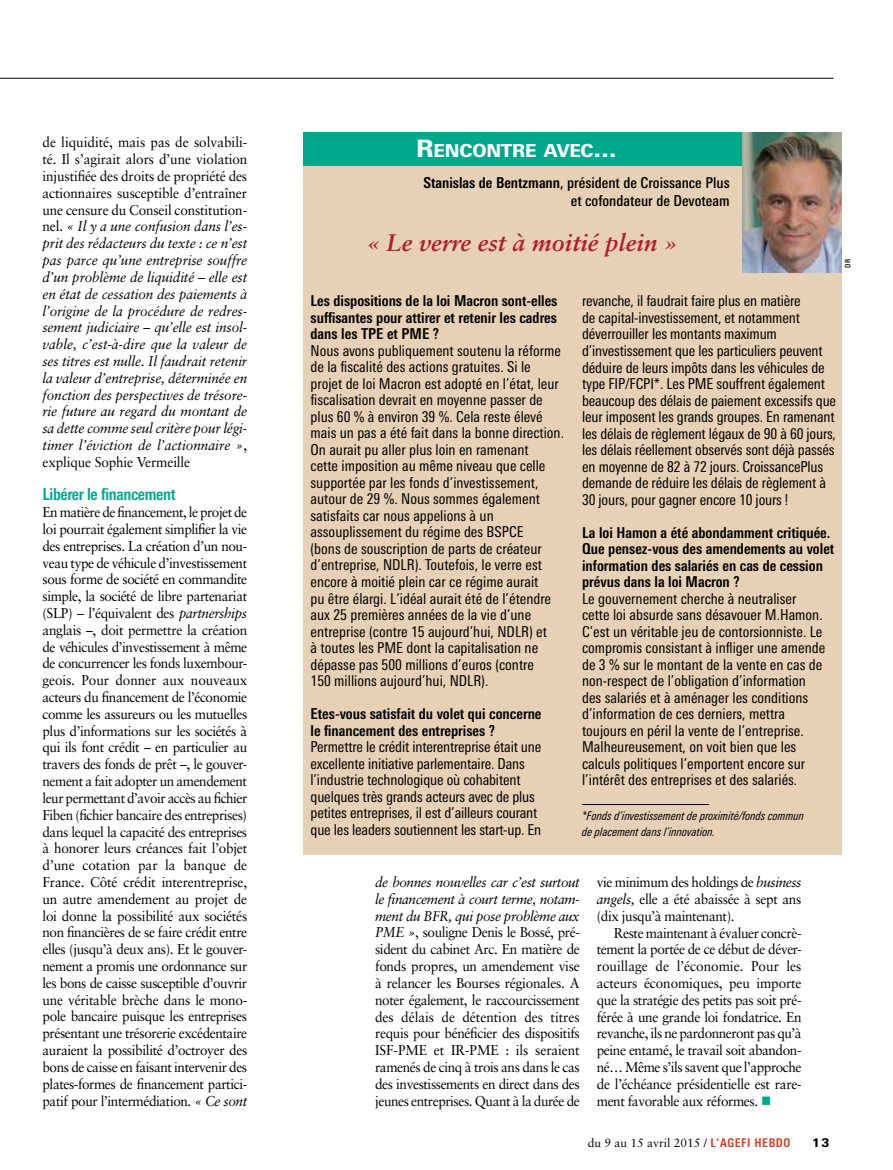
<style>
.page{position:relative;width:893px;height:1170px;background:#fff}
.page>*{position:absolute;margin:0;border:0;box-sizing:border-box;transform-origin:0 0}
.t1{font:italic 700 24px "Sabon";color:#af1d30}
.t2{font:800 18px "LT Univers Basic";letter-spacing:-.015em;color:#fff}
.t3{font:700 condensed 16.5px "LT Univers";letter-spacing:-.02em;color:#00a88b}
.t4{font:condensed 15px/16.5px "LT Univers";color:#000}
.t5{font:700 condensed 15px/16.5px "LT Univers";color:#000}
.t6{font:500 condensed 15px/18px "LT Univers";color:#000;text-align:right}
.t7{font:14.25px/16.8px "Sabon";letter-spacing:-.03em;color:#000;text-align:justify;scale:.95 1}
.t8{font:italic 14.25px/16.8px "Sabon";color:#000;text-align:justify;scale:.95 1}
.t9{font:italic condensed 12px/16.8px "LT Univers";color:#000;scale:.95 1}
.t10{font:12px "Sabon";color:#000}
.t11{font:800 12px "LT Univers Basic";color:#000}
.t12{font:500 condensed 7.5px "LT Univers";color:#000}
.s1{font-style:normal}
.s2{font-style:italic}
.s3{font-size:24px}
.s4{font-weight:700}
.s5{color:#00a88b}
.s6{font-family:"LT Univers";font-weight:700;font-stretch:condensed;color:#d03e25}
</style>
<div class="page">
<hr style="left:0;top:78px;width:833px;height:1px;background:#000">
<div style="left:303px;top:136px;width:539px;height:718px;background:#e7d1b6"></div>
<hr style="left:582px;top:804px;width:127px;height:1px;background:#000">
<div style="left:303px;top:132px;width:444px;height:34px;background:#00a78a"></div>
<img style="left:742px;top:132px;width:100px;height:140px">
<p class="t8" style="left:43px;top:134px;width:217px"><span class="s1">de liquidité, mais pas de solvabili&shy;té. Il s’agirait alors d’une violation injustifiée des droits de propriété des actionnaires susceptible d’entraîner une censure du Conseil constitution&shy;nel.</span> « Il y a une confusion dans l’es&shy;prit des rédacteurs du texte : ce n’est pas parce qu’une entreprise souffre d’un problème de liquidité – elle est en état de cessation des paiements à l’origine de la procédure de redres&shy;sement judiciaire – qu’elle est insol&shy;vable, c’est-à-dire que la valeur de ses titres est nulle. Il faudrait retenir la valeur d’entreprise, déterminée en fonction des perspectives de trésore&shy;rie future au regard du montant de sa dette comme seul critère pour légi&shy;timer l’éviction de l’actionnaire »<span class="s1">, explique Sophie Vermeille</span></p>
<p class="t3" style="left:43px;top:484px;width:135px">Libérer le financement</p>
<p class="t7" style="left:43px;top:503px;width:217px">En matière de financement, le projet de loi pourrait également simplifier la vie des entreprises. La création d’un nou&shy;veau type de véhicule d’investissement sous forme de société en commandite simple, la société de libre partenariat (SLP) – l’équivalent des <span class="s2">partnerships </span>anglais –, doit permettre la création de véhicules d’investissement à même de concurrencer les fonds luxembour&shy;geois. Pour donner aux nouveaux acteurs du financement de l’économie comme les assureurs ou les mutuelles plus d’informations sur les sociétés à qui ils font crédit – en particulier au travers des fonds de prêt –, le gouver&shy;nement a fait adopter un amendement leur permettant d’avoir accès au fichier Fiben (fichier bancaire des entreprises) dans lequel la capacité des entreprises à honorer leurs créances fait l’objet d’une cotation par la banque de France. Côté crédit interentreprise, un autre amendement au projet de loi donne la possibilité aux sociétés non financières de se faire crédit entre elles (jusqu’à deux ans). Et le gouver&shy;nement a promis une ordonnance sur les bons de caisse susceptible d’ouvrir une véritable brèche dans le mono&shy;pole bancaire puisque les entreprises présentant une trésorerie excédentaire auraient la possibilité d’octroyer des bons de caisse en faisant intervenir des plates-formes de financement partici&shy;patif pour l’intermédiation. <span class="s2">« Ce sont</span></p>
<p class="t2" style="left:416px;top:140px;width:202px"><span class="s3">R</span>ENCONTRE AVEC<span class="s3">...</span></p>
<p class="t6" style="left:423px;top:174px;width:308px"><span class="s4">Stanislas de Bentzmann</span>, président de Croissance Plus et cofondateur de Devoteam</p>
<h1 class="t1" style="left:367px;top:227px;width:311px">« Le verre est à moitié plein »</h1>
<p class="t12" style="left:843px;top:267px;width:10px;rotate:-90deg">DR</p>
<p class="t5" style="left:311px;top:292px;width:248px;text-align:justify">Les dispositions de la loi Macron sont-elles suffisantes pour attirer et retenir les cadres dans les TPE et PME ?</p>
<p class="t4" style="left:311px;top:342px;width:253px">Nous avons publiquement soutenu la réforme de la fiscalité des actions gratuites. Si le projet de loi Macron est adopté en l’état, leur fiscalisation devrait en moyenne passer de plus 60 % à environ 39 %. Cela reste élevé mais un pas a été fait dans la bonne direction.<br>On aurait pu aller plus loin en ramenant<br>cette imposition au même niveau que celle supportée par les fonds d’investissement, autour de 29 %. Nous sommes également satisfaits car nous appelions à un assouplissement du régime des BSPCE<br>(bons de souscription de parts de créateur d’entreprise, NDLR). Toutefois, le verre est encore à moitié plein car ce régime aurait<br>pu être élargi. L’idéal aurait été de l’étendre aux 25 premières années de la vie d’une entreprise (contre 15 aujourd’hui, NDLR) et<br>à toutes les PME dont la capitalisation ne dépasse pas 500 millions d’euros (contre<br>150 millions aujourd’hui, NDLR).</p>
<p class="t5" style="left:311px;top:705px;width:232px">Etes-vous satisfait du volet qui concerne le financement des entreprises ?</p>
<p class="t4" style="left:311px;top:738px;width:232px">Permettre le crédit interentreprise était une excellente initiative parlementaire. Dans l’industrie technologique où cohabitent quelques très grands acteurs avec de plus petites entreprises, il est d’ailleurs courant que les leaders soutiennent les start-up. En</p>
<p class="t4" style="left:582px;top:293px;width:256px">revanche, il faudrait faire plus en matière<br>de capital-investissement, et notamment déverrouiller les montants maximum d’investissement que les particuliers peuvent déduire de leurs impôts dans les véhicules de type FIP/FCPI*. Les PME souffrent également beaucoup des délais de paiement excessifs que leur imposent les grands groupes. En ramenant les délais de règlement légaux de 90 à 60 jours, les délais réellement observés sont déjà passés en moyenne de 82 à 72 jours. CroissancePlus demande de réduire les délais de règlement à 30 jours, pour gagner encore 10 jours !</p>
<p class="t5" style="left:582px;top:524px;width:254px">La loi Hamon a été abondamment critiquée.<br>Que pensez-vous des amendements au volet information des salariés en cas de cession prévus dans la loi Macron ?</p>
<p class="t4" style="left:582px;top:590px;width:245px">Le gouvernement cherche à neutraliser cette loi absurde sans désavouer M.Hamon.<br>C’est un véritable jeu de contorsionniste. Le compromis consistant à infliger une amende de 3 % sur le montant de la vente en cas de non-respect de l’obligation d’information des salariés et à aménager les conditions d’information de ces derniers, mettra toujours en péril la vente de l’entreprise.<br>Malheureusement, on voit bien que les calculs politiques l’emportent encore sur l’intérêt des entreprises et des salariés.</p>
<p class="t9" style="left:582px;top:806px;width:235px">*Fonds d’investissement de proximité/fonds commun de placement dans l’innovation.</p>
<p class="t7" style="left:375px;top:873px;width:217px"><span class="s2">de bonnes nouvelles car c’est surtout le financement à court terme, notam&shy;ment du BFR, qui pose problème aux PME »</span>, souligne Denis le Bossé, pré&shy;sident du cabinet Arc. En matière de fonds propres, un amendement vise à relancer les Bourses régionales. A noter également, le raccourcissement des délais de détention des titres requis pour bénéficier des dispositifs ISF-PME et IR-PME : ils seraient ramenés de cinq à trois ans dans le cas des investissements en direct dans des jeunes entreprises. Quant à la durée de</p>
<p class="t7" style="left:597px;top:873px;width:217px">vie minimum des holdings de <span class="s2">business angels,</span> elle a été abaissée à sept ans (dix jusqu’à maintenant).</p>
<p class="t7" style="left:597px;top:923px;width:217px;text-indent:17px">Reste maintenant à évaluer concrè&shy;tement la portée de ce début de déver&shy;rouillage de l’économie. Pour les acteurs économiques, peu importe que la stratégie des petits pas soit pré&shy;férée à une grande loi fondatrice. En revanche, ils ne pardonneront pas qu’à peine entamé, le travail soit abandon&shy;né… Même s’ils savent que l’approche de l’échéance présidentielle est rare&shy;ment favorable aux réformes. <span class="s5">■</span></p>
<p class="t10" style="left:588px;top:1135px;width:204px">du 9 au 15 avril 2015 / <span class="s6">L’agefi hebdo</span></p>
<p class="t11" style="left:812px;top:1135px;width:18px">13</p>
</div>
